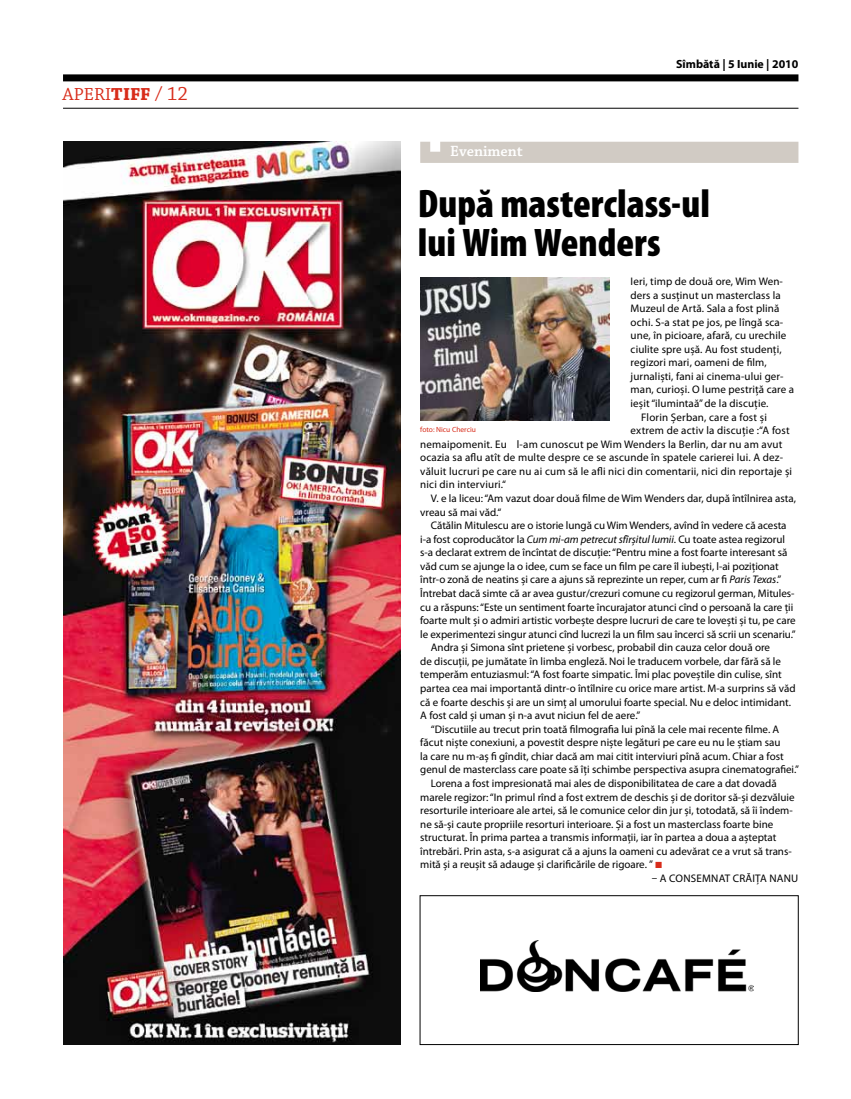
<style>
.page{position:relative;width:851px;height:1099px;background:#fff}
.page>*{position:absolute;margin:0;border:0;box-sizing:border-box;transform-origin:0 0}
.t1{font:900 condensed 40px/38.8px "Myriad Pro";color:#000}
.t2{font:18.38px "Chaparral Pro";letter-spacing:.005em;color:#d82c1a}
.t3{font:600 15.62px "Chaparral Pro";color:#fff}
.t4{font:700 11.88px "Myriad Pro";color:#000}
.t5{font:11px "Myriad Pro";color:#000}
.t6{font:11px "Myriad Pro";letter-spacing:.02em;color:#000}
.t7{font:7.5px "Myriad Pro";color:#d82c1a}
.s1{font-weight:700}
.s2{font-size:20px}
.s3{font-style:italic}
.s4{font-family:"Klavika";font-size:12.5px;color:#d82c1a}
</style>
<div class="page">
<div style="left:63px;top:74px;width:735px;height:7px;background:#000"></div>
<hr style="left:63px;top:108px;width:735px;height:1px;background:#000">
<img style="left:63px;top:142px;width:337px;height:902px">
<div style="left:420px;top:142px;width:378px;height:21px;background:#d1cbc4"></div>
<img style="left:420px;top:277px;width:189px;height:143px">
<div style="left:420px;top:895px;width:378px;height:149px;border:1px solid #000"></div>
<img style="left:480px;top:940px;width:273px;height:51px">
<h2 class="t2" style="left:63px;top:84px;width:127px">APERI<span class="s1">TIFF</span> <span class="s2">/ 12</span></h2>
<h3 class="t3" style="left:450px;top:142px;width:74px">Eveniment</h3>
<p class="t4" style="left:676px;top:56px;width:124px">Sîmbătă | 5 Iunie | 2010</p>
<h1 class="t1" style="left:418px;top:183px;width:294px">După masterclass-ul lui Wim Wenders</h1>
<p class="t5" style="left:630px;top:274px;width:154px">Ieri, timp de două ore, Wim Wen-</p>
<p class="t5" style="left:630px;top:288px;width:151px">ders a susținut un masterclass la</p>
<p class="t5" style="left:630px;top:301px;width:150px">Muzeul de Artă. Sala a fost plină</p>
<p class="t5" style="left:630px;top:315px;width:154px">ochi. S-a stat pe jos, pe lîngă sca-</p>
<p class="t5" style="left:630px;top:329px;width:157px">une, în picioare, afară, cu urechile</p>
<p class="t5" style="left:630px;top:342px;width:152px">ciulite spre ușă. Au fost studenți,</p>
<p class="t5" style="left:630px;top:356px;width:138px">regizori mari, oameni de film,</p>
<p class="t5" style="left:630px;top:369px;width:154px">jurnaliști, fani ai cinema-ului ger-</p>
<p class="t5" style="left:630px;top:383px;width:165px">man, curioși. O lume pestriță care a</p>
<p class="t5" style="left:630px;top:396px;width:139px">ieșit “ilumintaă” de la discuție.</p>
<p class="t5" style="left:641px;top:410px;width:127px">Florin Șerban, care a fost și</p>
<p class="t5" style="left:630px;top:424px;width:160px">extrem de activ la discuție :“A fost</p>
<p class="t5" style="left:420px;top:437px;width:363px">nemaipomenit. Eu l-am cunoscut pe Wim Wenders la Berlin, dar nu am avut</p>
<p class="t5" style="left:420px;top:451px;width:364px">ocazia sa aflu atît de multe despre ce se ascunde în spatele carierei lui. A dez-</p>
<p class="t5" style="left:420px;top:464px;width:373px">văluit lucruri pe care nu ai cum să le afli nici din comentarii, nici din reportaje și</p>
<p class="t5" style="left:420px;top:478px;width:87px">nici din interviuri.“</p>
<p class="t5" style="left:431px;top:491px;width:366px">V. e la liceu: “Am vazut doar două filme de Wim Wenders dar, după întîlnirea asta,</p>
<p class="t5" style="left:420px;top:505px;width:83px">vreau să mai văd.“</p>
<p class="t5" style="left:431px;top:518px;width:357px">Cătălin Mitulescu are o istorie lungă cu Wim Wenders, avînd în vedere că acesta</p>
<p class="t5" style="left:420px;top:532px;width:366px">i-a fost coproducător la <span class="s3">Cum mi-am petrecut sfîrșitul lumii</span>. Cu toate astea regizorul</p>
<p class="t5" style="left:420px;top:546px;width:368px">s-a declarat extrem de încîntat de discuție: “Pentru mine a fost foarte interesant să</p>
<p class="t5" style="left:420px;top:559px;width:360px">văd cum se ajunge la o idee, cum se face un film pe care îl iubești, l-ai poziționat</p>
<p class="t5" style="left:420px;top:573px;width:362px">într-o zonă de neatins și care a ajuns să reprezinte un reper, cum ar fi <span class="s3">Paris Texas</span>.”</p>
<p class="t5" style="left:420px;top:586px;width:376px">Întrebat dacă simte că ar avea gustur/crezuri comune cu regizorul german, Mitules-</p>
<p class="t5" style="left:420px;top:600px;width:374px">cu a răspuns: “Este un sentiment foarte încurajator atunci cînd o persoană la care ții</p>
<p class="t5" style="left:420px;top:613px;width:377px">foarte mult și o admiri artistic vorbește despre lucruri de care te lovești și tu, pe care</p>
<p class="t5" style="left:420px;top:627px;width:377px">le experimentezi singur atunci cînd lucrezi la un film sau încerci să scrii un scenariu.”</p>
<p class="t5" style="left:431px;top:641px;width:340px">Andra și Simona sînt prietene și vorbesc, probabil din cauza celor două ore</p>
<p class="t5" style="left:420px;top:654px;width:362px">de discuții, pe jumătate în limba engleză. Noi le traducem vorbele, dar fără să le</p>
<p class="t5" style="left:420px;top:668px;width:363px">temperăm entuziasmul: “A fost foarte simpatic. Îmi plac poveștile din culise, sînt</p>
<p class="t5" style="left:420px;top:681px;width:377px">partea cea mai importantă dintr-o întîlnire cu orice mare artist. M-a surprins să văd</p>
<p class="t5" style="left:420px;top:695px;width:372px">că e foarte deschis și are un simț al umorului foarte special. Nu e deloc intimidant.</p>
<p class="t5" style="left:420px;top:708px;width:221px">A fost cald și uman și n-a avut niciun fel de aere.”</p>
<p class="t5" style="left:431px;top:722px;width:350px">“Discutiile au trecut prin toată filmografia lui pînă la cele mai recente filme. A</p>
<p class="t5" style="left:420px;top:735px;width:361px">făcut niște conexiuni, a povestit despre niște legături pe care eu nu le știam sau</p>
<p class="t5" style="left:420px;top:749px;width:365px">la care nu m-aș fi gîndit, chiar dacă am mai citit interviuri pînă acum. Chiar a fost</p>
<p class="t5" style="left:420px;top:763px;width:380px">genul de masterclass care poate să îți schimbe perspectiva asupra cinematografiei.”</p>
<p class="t5" style="left:431px;top:776px;width:347px">Lorena a fost impresionată mai ales de disponibilitatea de care a dat dovadă</p>
<p class="t5" style="left:420px;top:790px;width:376px">marele regizor: “In primul rînd a fost extrem de deschis și de doritor să-și dezvăluie</p>
<p class="t5" style="left:420px;top:803px;width:374px">resorturile interioare ale artei, să le comunice celor din jur și, totodată, să îi îndem-</p>
<p class="t5" style="left:420px;top:817px;width:354px">ne să-și caute propriile resorturi interioare. Și a fost un masterclass foarte bine</p>
<p class="t5" style="left:420px;top:830px;width:358px">structurat. În prima partea a transmis informații, iar în partea a doua a așteptat</p>
<p class="t5" style="left:420px;top:844px;width:373px">întrebări. Prin asta, s-a asigurat că a ajuns la oameni cu adevărat ce a vrut să trans-</p>
<p class="t5" style="left:420px;top:858px;width:244px">mită și a reușit să adauge și clarificările de rigoare. ” <span class="s4">•</span></p>
<p class="t6" style="left:651px;top:871px;width:146px">– A consemnat Crăița Nanu</p>
<p class="t7" style="left:420px;top:425px;width:57px">foto: N icu Cherciu</p>
</div>
